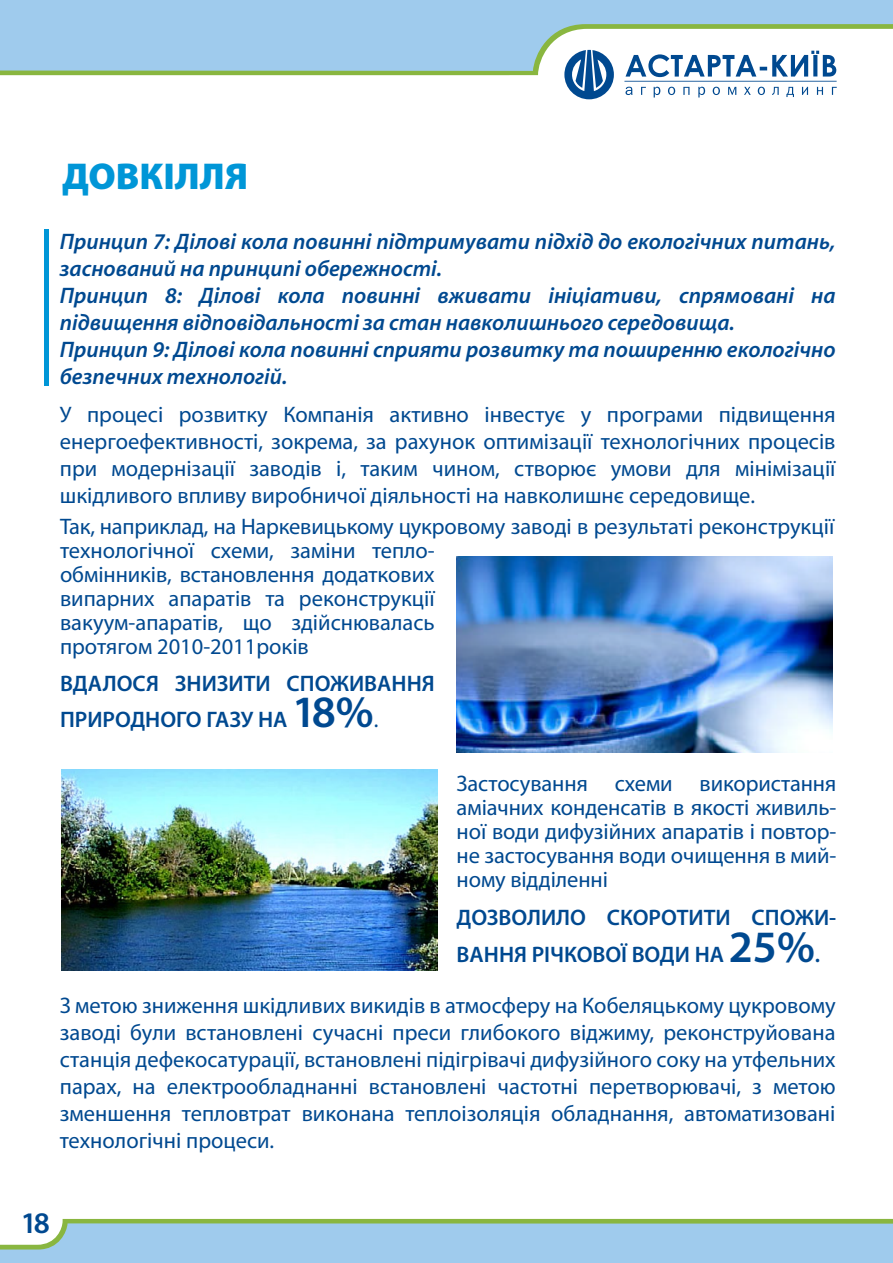
<style>
.page{position:relative;width:893px;height:1263px;background:#fff}
.page>*{position:absolute;margin:0;border:0;box-sizing:border-box;transform-origin:0 0}
.t1{font:900 37.5px "Myriad Pro";color:#0096d7}
.t2{font:600 30px "Myriad Pro";color:#004990}
.t3{font:22.5px/24px "Myriad Pro";color:#004990;text-align:justify}
.t4{font:italic 600 22.5px/27px "Myriad Pro";color:#004990}
.t5{font:600 22.5px/36px "Myriad Pro";color:#004990}
.s1{font-size:45px}
.s2{font-weight:400}
</style>
<div class="page">
<img style="left:61px;top:769px;width:376px;height:201px">
<img style="left:456px;top:556px;width:377px;height:196px">
<hr style="left:0;top:71px;width:837px;height:4px;background:#89b640">
<svg style="left:0;top:0;width:893px;height:71px;fill:#9fcbed"></svg>
<svg style="left:0;top:1219px;width:893px;height:44px;background:#a0cadb"></svg>
<svg style="left:564px;top:50px;width:50px;height:49px"></svg>
<hr style="left:624px;top:81px;width:213px;height:1px;background:#004990">
<svg style="left:625px;top:87px;width:212px;height:10px"></svg>
<svg style="left:625px;top:51px;width:211px;height:26px"></svg>
<hr style="left:45px;top:229px;width:4px;height:156px;background:#0096d7">
<h1 class="t1" style="left:62px;top:155px;width:188px">ДОВКІЛЛЯ</h1>
<p class="t4" style="left:60px;top:229px;width:777px">Принцип 7: Ділові кола повинні підтримувати підхід до екологічних питань, заснований на принципі обережності.<br>Принцип 8: Ділові кола повинні вживати ініціативи, спрямовані на підвищення відповідальності за стан навколишнього середовища.<br>Принцип 9: Ділові кола повинні сприяти розвитку та поширенню екологічно безпечних технологій.</p>
<p class="t3" style="left:60px;top:400px;width:777px;line-height:27px">У процесі розвитку Компанія активно інвестує у програми підвищення енергоефективності, зокрема, за рахунок оптимізації технологічних процесів при модернізації заводів і, таким чином, створює умови для мінімізації шкідливого впливу виробничої діяльності на навколишнє середовище.</p>
<p class="t3" style="left:60px;top:514px;width:776px;text-align:left">Так, наприклад, на Наркевицькому цукровому заводі в результаті реконструкції технологічної схеми, заміни тепло-<br>обмінників, встановлення додаткових<br>випарних апаратів та реконструкції<br>вакуум-апаратів, що здійснювалась<br>протягом 2010-2011років</p>
<p class="t5" style="left:60px;top:665px;width:376px">ВДАЛОСЯ ЗНИЗИТИ СПОЖИВАННЯ<br>ПРИРОДНОГО ГАЗУ НА <span class="s1">18%</span><span class="s2">.</span></p>
<p class="t3" style="left:457px;top:771px;width:381px">Застосування схеми використання аміачних конденсатів в якості живиль&shy;ної води дифузійних апаратів і повтор&shy;не застосування води очищення в мий&shy;ному відділенні</p>
<p class="t5" style="left:457px;top:898px;width:381px;line-height:37.5px">ДОЗВОЛИЛО СКОРОТИТИ СПОЖИ-<br>ВАННЯ РІЧКОВОЇ ВОДИ НА <span class="s1">25%</span>.</p>
<p class="t3" style="left:60px;top:992px;width:777px;line-height:27px">З метою зниження шкідливих викидів в атмосферу на Кобеляцькому цукровому заводі були встановлені сучасні преси глибокого віджиму, реконструйована станція дефекосатурації, встановлені підігрівачі дифузійного соку на утфельних парах, на електрообладнанні встановлені частотні перетворювачі, з метою зменшення тепловтрат виконана теплоізоляція обладнання, автоматизовані технологічні процеси.</p>
<h2 class="t2" style="left:21px;top:1204px;width:31px">18</h2>
</div>
